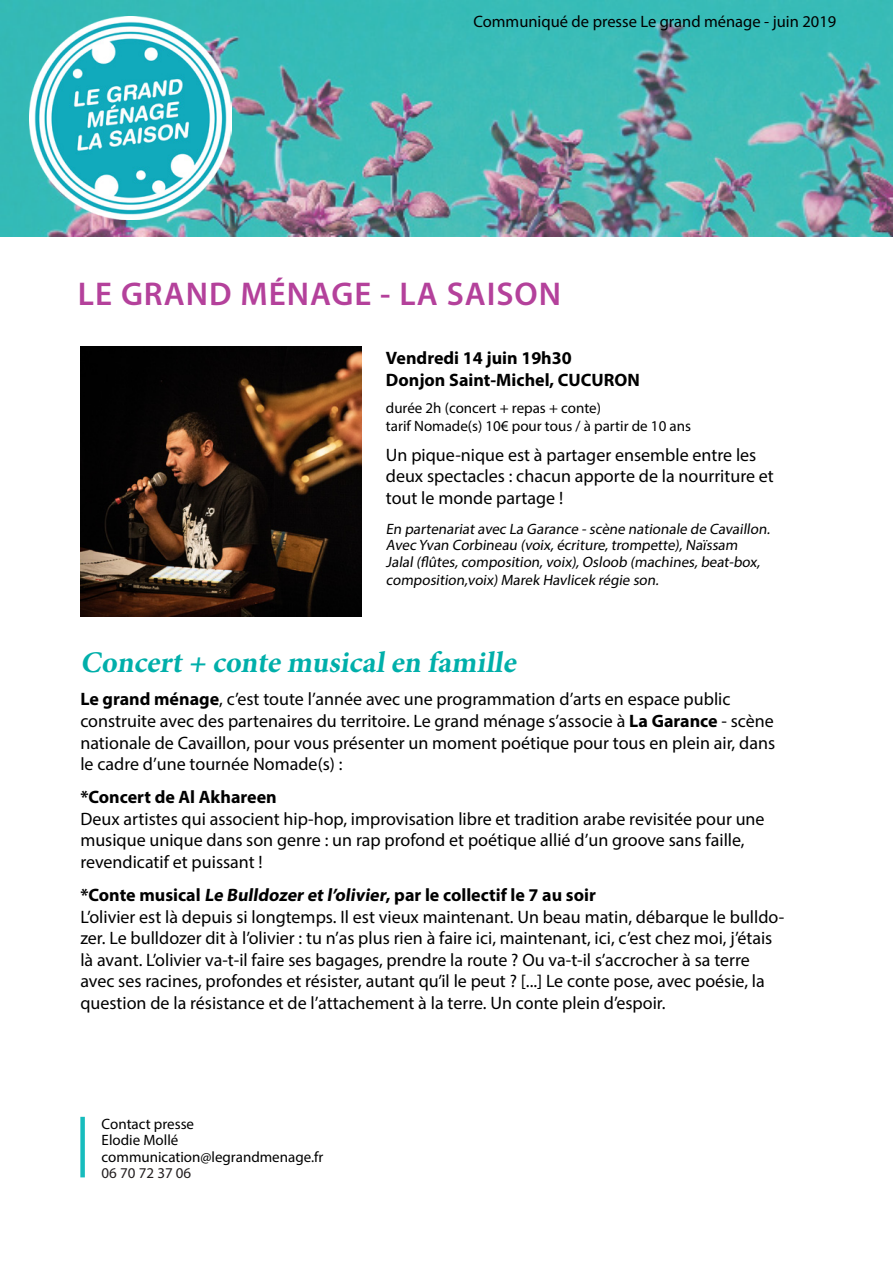
<style>
.page{position:relative;width:893px;height:1263px;background:#fff}
.page>*{position:absolute;margin:0;border:0;box-sizing:border-box;transform-origin:0 0}
.t1{font:600 33px "Myriad Pro";letter-spacing:.03em;color:#b4419b}
.t2{font:700 30px "Minion Pro";color:#00afaa}
.t3{font:18px/21.6px "Myriad Pro";color:#000}
.t4{font:700 18px "Myriad Pro";color:#000}
.t5{font:16.5px "Myriad Pro";color:#000}
.t6{font:15px/16.5px "Myriad Pro";color:#000}
.s1{font-weight:700}
.s2{color:#231f20}
</style>
<div class="page">
<img style="left:0;top:0;width:893px;height:236px">
<img style="left:81px;top:347px;width:281px;height:270px">
<div style="left:80px;top:1117px;width:5px;height:60px;background:#17bcbd"></div>
<img style="left:29px;top:17px;width:203px;height:202px">
<p class="t5" style="left:473px;top:11px;width:364px">Communiqué de presse Le grand ménage - juin 2019</p>
<p class="t1" style="left:78px;top:273px;width:485px">LE GRAND MÉNAGE - LA SAISON</p>
<p class="t4" style="left:386px;top:346px;width:187px">Vendredi 14 juin 19h30</p>
<p class="t4" style="left:386px;top:368px;width:255px">Donjon Saint-Michel, CUCURON</p>
<p class="t6" style="left:386px;top:398px;width:307px;line-height:18px">durée 2h (concert + repas + conte)<br>tarif Nomade(s) 10€ pour tous / à partir de 10 ans</p>
<p class="t3" style="left:386px;top:443px;width:389px">Un pique-nique est à partager ensemble entre les deux spectacles : chacun apporte de la nourriture et tout le monde partage !</p>
<p class="t6" style="left:386px;top:520px;width:388px">En partenariat avec La Garance -scène nationale de Cavaillon.<br>Avec Yvan Corbineau (voix,écriture,trompette),Naïssam<br>Jalal(flûtes,composition,voix),Osloob (machines,beat-box,</p>
<p class="t6" style="left:386px;top:571px;width:277px">composition,voix)Marek Havlicek régie son.</p>
<p class="t2" style="left:80px;top:642px;width:443px">Concert+ conte musicalen famille</p>
<p class="t3" style="left:80px;top:688px;width:696px"><span class="s1">Le grand ménage</span>, c’est toute l’année avec une programmation d’arts en espace public construite avec des partenaires du territoire. Le grand ménage s’associe à <span class="s1">La Garance</span> - scène nationale de Cavaillon, pour vous présenter un moment poétique pour tous en plein air, dans le cadre d’une tournée Nomade(s) :</p>
<p class="t4" style="left:80px;top:785px;width:198px">*Concert de Al Akhareen</p>
<p class="t3" style="left:80px;top:808px;width:686px">Deux artistes qui associent hip-hop, improvisation libre et tradition arabe revisitée pour une musique unique dans son genre : un rap profond et poétique allié d’un groove sans faille, revendicatif et puissant !</p>
<p class="t4" style="left:80px;top:883px;width:517px">*Conte musical Le Bulldozer et l’olivier, par le collectif le 7 au soir</p>
<p class="t3" style="left:80px;top:905px;width:705px">L’olivier est là depuis si longtemps. Il est vieux maintenant. Un beau matin, débarque le bulldo&shy;zer. Le bulldozer dit à l’olivier : tu n’as plus rien à faire ici, maintenant, ici, c’est chez moi, j’étais là avant. L’olivier va-t-il faire ses bagages, prendre la route ? Ou va-t-il s’accrocher à sa terre avec ses racines, profondes et résister, autant qu’il le peut ? [...] Le conte pose, avec poésie, la question de la résistance et de l’attachement à la terre. Un conte plein d’espoir.</p>
<p class="t6" style="left:102px;top:1115px;width:94px">Contact presse</p>
<p class="t6" style="left:102px;top:1131px;width:223px">Elodie Mollé communication@legrandmenage.fr<br><span class="s2">06 70 72 37 06</span></p>
</div>
